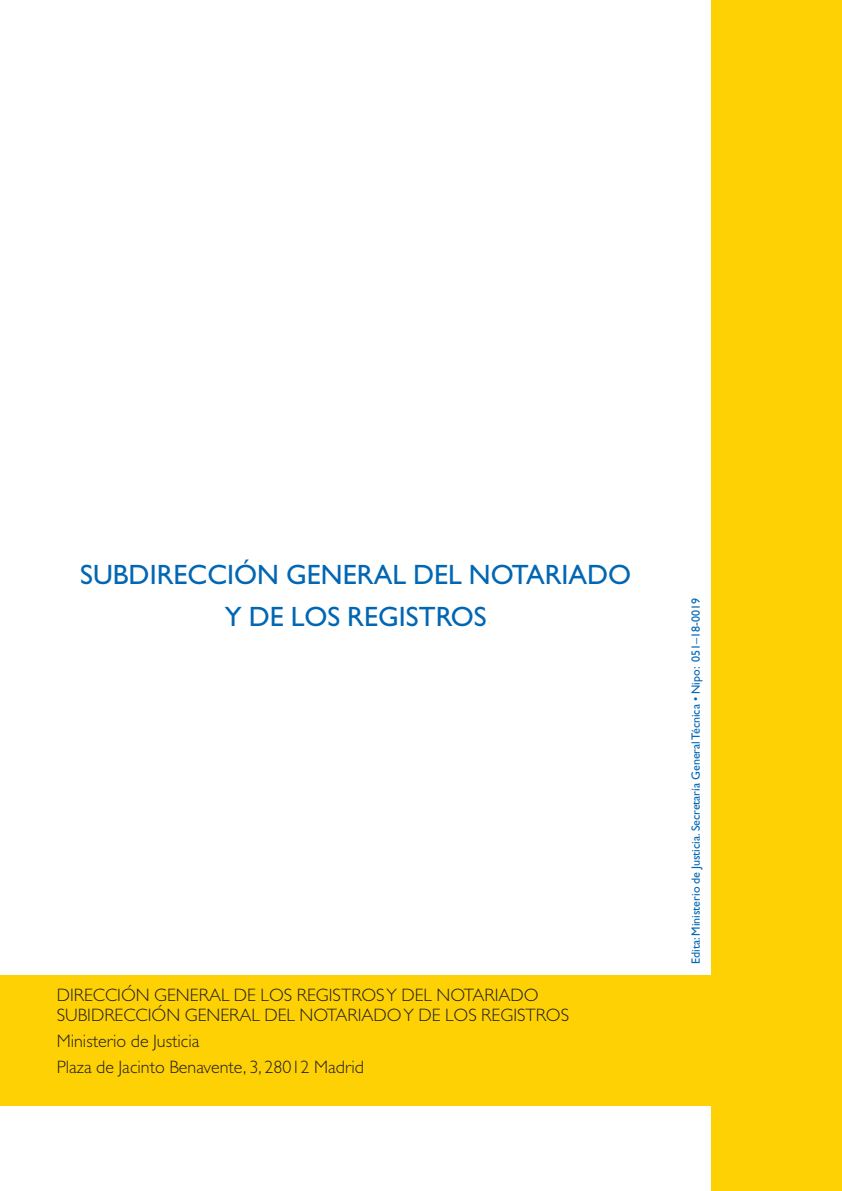
<style>
.page{position:relative;width:842px;height:1191px;background:#fff}
.page>*{position:absolute;margin:0;border:0;box-sizing:border-box;transform-origin:0 0}
.t1{font:28px "Gill Sans Std";color:#0166b3}
.t2{font:300 18px/20px "Gill Sans Std";color:#231f20}
.t3{font:12px "Gill Sans Std";color:#0166b3}
</style>
<div class="page">
<div style="left:0;top:975px;width:842px;height:131px;background:#fed105"></div>
<div style="left:711px;top:0;width:131px;height:1191px;background:#fed105"></div>
<p class="t1" style="left:80px;top:559px;width:553px">SUBDIRECCIÓN GENERAL DEL NOTARIADO</p>
<p class="t1" style="left:225px;top:600px;width:263px">Y DE LOS REGISTROS</p>
<p class="t2" style="left:57px;top:985px;width:514px">DIRECCIÓN GENERAL DE LOS REGISTROS Y DEL NOTARIADO<br>SUBIDRECCIÓN GENERAL DEL NOTARIADO Y DE LOS REGISTROS</p>
<p class="t2" style="left:57px;top:1031px;width:144px">Ministerio de Justicia</p>
<p class="t2" style="left:57px;top:1056px;width:309px">Plaza de Jacinto Benavente, 3, 28012 Madrid</p>
<p class="t3" style="left:689px;top:964px;width:368px;rotate:-90deg">Edita: Ministerio de Justicia. Secretaría General Técnica • Nipo: 051–18-0019</p>
</div>
